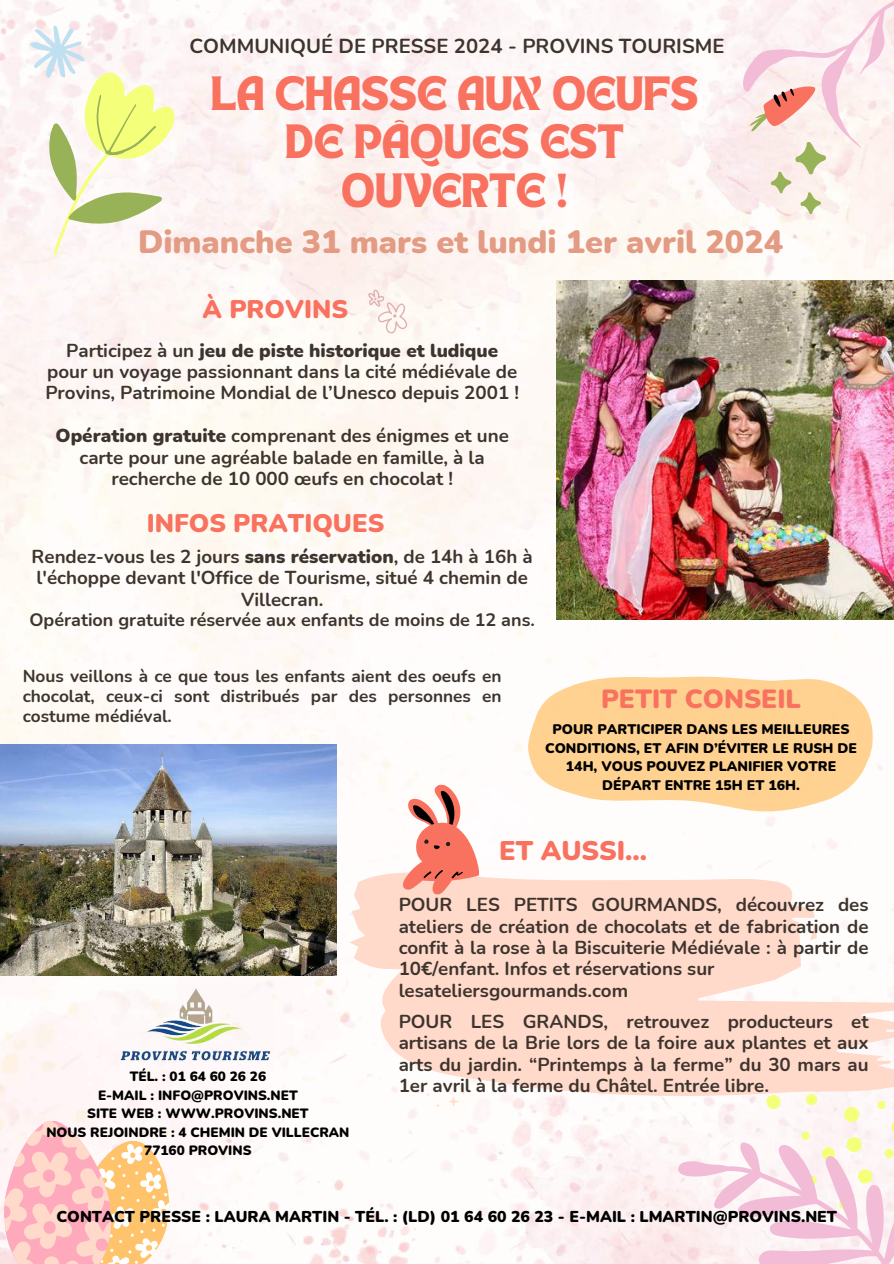
<style>
.page{position:relative;width:894px;height:1264px;background:#fff}
.page>*{position:absolute;margin:0;border:0;box-sizing:border-box;transform-origin:0 0}
.t1{font:34.8px/48.3px "TANHEADLINE";color:#f9715f;text-align:center}
.t2{font:900 32.25px "Nunito";color:#e39b83}
.t3{font:900 27px "Nunito";color:#f9715f}
.t4{font:900 26.25px "Nunito";color:#f9715f}
.t5{font:900 25.5px "Nunito";color:#f9715f}
.t6{font:700 20.25px "Nunito";color:#3d342d}
.t7{font:700 18.75px/21.3px "Nunito";color:#3d342d;text-align:center}
.t8{font:700 18px "Nunito";color:#3d342d}
.t9{font:700 17.25px/19.6px "Nunito";color:#3d342d;text-align:justify}
.t10{font:900 15.75px "Nunito";color:#000}
.t11{font:900 13.95px/18.6px "Nunito";color:#000;text-align:center}
.t12{font:900 13.5px/18.6px "Nunito";color:#000;text-align:center}
.s1{font-weight:900}
</style>
<div class="page">
<img style="left:0;top:0;width:893px;height:1263px">
<svg style="left:30px;top:24px;width:144px;height:231px"></svg>
<svg style="left:677px;top:1098px;width:216px;height:165px"></svg>
<svg style="left:1px;top:1119px;width:172px;height:144px"></svg>
<svg style="left:741px;top:0;width:152px;height:214px"></svg>
<img style="left:556px;top:280px;width:337px;height:339px">
<img style="left:116px;top:982px;width:157px;height:80px">
<svg style="left:528px;top:676px;width:344px;height:135px;background:#fed8a1"></svg>
<img style="left:0;top:744px;width:336px;height:231px">
<svg style="left:368px;top:289px;width:39px;height:45px"></svg>
<svg style="left:432px;top:1098px;width:36px;height:16px"></svg>
<svg style="left:349px;top:872px;width:544px;height:226px;fill:#ffd9ca"></svg>
<svg style="left:402px;top:784px;width:77px;height:110px"></svg>
<p class="t6" style="left:189px;top:31px;width:536px">COMMUNIQUÉ DE PRESSE 2024 - PROVINS TOURISME</p>
<h1 class="t1" style="left:211px;top:72px;width:489px">LA CHASSE AUX OEUFS<br>DE PÂQUES EST<br>OUVERTE !</h1>
<h2 class="t2" style="left:138px;top:218px;width:646px">Dimanche 31 mars et lundi 1er avril 2024</h2>
<h3 class="t5" style="left:202px;top:291px;width:147px">À PROVINS</h3>
<p class="t7" style="left:45px;top:338px;width:475px">Participez à un <span class="s1">jeu de piste historique et ludique </span>pour un voyage passionnant dans la cité médiévale de<br>Provins, Patrimoine Mondial de l’Unesco depuis 2001 !</p>
<p class="t7" style="left:55px;top:424px;width:454px"><span class="s1">Opération gratuite</span> comprenant des énigmes et une carte pour une agréable balade en famille, à la recherche de 10 000 œufs en chocolat !</p>
<h3 class="t5" style="left:147px;top:505px;width:239px">INFOS PRATIQUES</h3>
<p class="t7" style="left:32px;top:545px;width:502px">Rendez-vous les 2 jours <span class="s1">sans réservation</span>, de 14h à 16h à l'échoppe devant l'Office de Tourisme, situé 4 chemin de<br>Villecran.</p>
<p class="t8" style="left:29px;top:607px;width:507px">Opération gratuite réservée aux enfants de moins de 12 ans.</p>
<p class="t9" style="left:23px;top:666px;width:480px">Nous veillons à ce que tous les enfants aient des oeufs en chocolat, ceux-ci sont distribués par des personnes en costume médiéval.</p>
<h3 class="t4" style="left:601px;top:680px;width:201px">PETIT CONSEIL</h3>
<p class="t11" style="left:545px;top:719px;width:313px">POUR PARTICIPER DANS LES MEILLEURES CONDITIONS, ET AFIN D’ÉVITER LE RUSH DE 14H, VOUS POUVEZ PLANIFIER VOTRE DÉPART ENTRE 15H ET 16H.</p>
<p class="t12" style="left:46px;top:1066px;width:304px">TÉL. : 01 64 60 26 26<br>E-MAIL : INFO@PROVINS.NET<br>SITE WEB : WWW.PROVINS.NET<br>NOUS REJOINDRE : 4 CHEMIN DE VILLECRAN<br>77160 PROVINS</p>
<h3 class="t3" style="left:499px;top:831px;width:150px">ET AUSSI...</h3>
<p class="t7" style="left:398px;top:893px;width:471px;text-align:left">POUR LES PETITS GOURMANDS, découvrez des ateliers de création de chocolats et de fabrication de confit à la rose à la Biscuiterie Médiévale : à partir de 10€/enfant. Infos et réservations sur lesateliersgourmands.com</p>
<p class="t7" style="left:398px;top:1010px;width:471px;text-align:justify">POUR LES GRANDS, retrouvez producteurs et artisans de la Brie lors de la foire aux plantes et aux arts du jardin. “Printemps à la ferme” du 30 mars au 1er avril à la ferme du Châtel. Entrée libre.</p>
<p class="t10" style="left:56px;top:1205px;width:782px">CONTACT PRESSE : LAURA MARTIN - TÉL. : (LD) 01 64 60 26 23 - E-MAIL : LMARTIN@PROVINS.NET</p>
</div>
